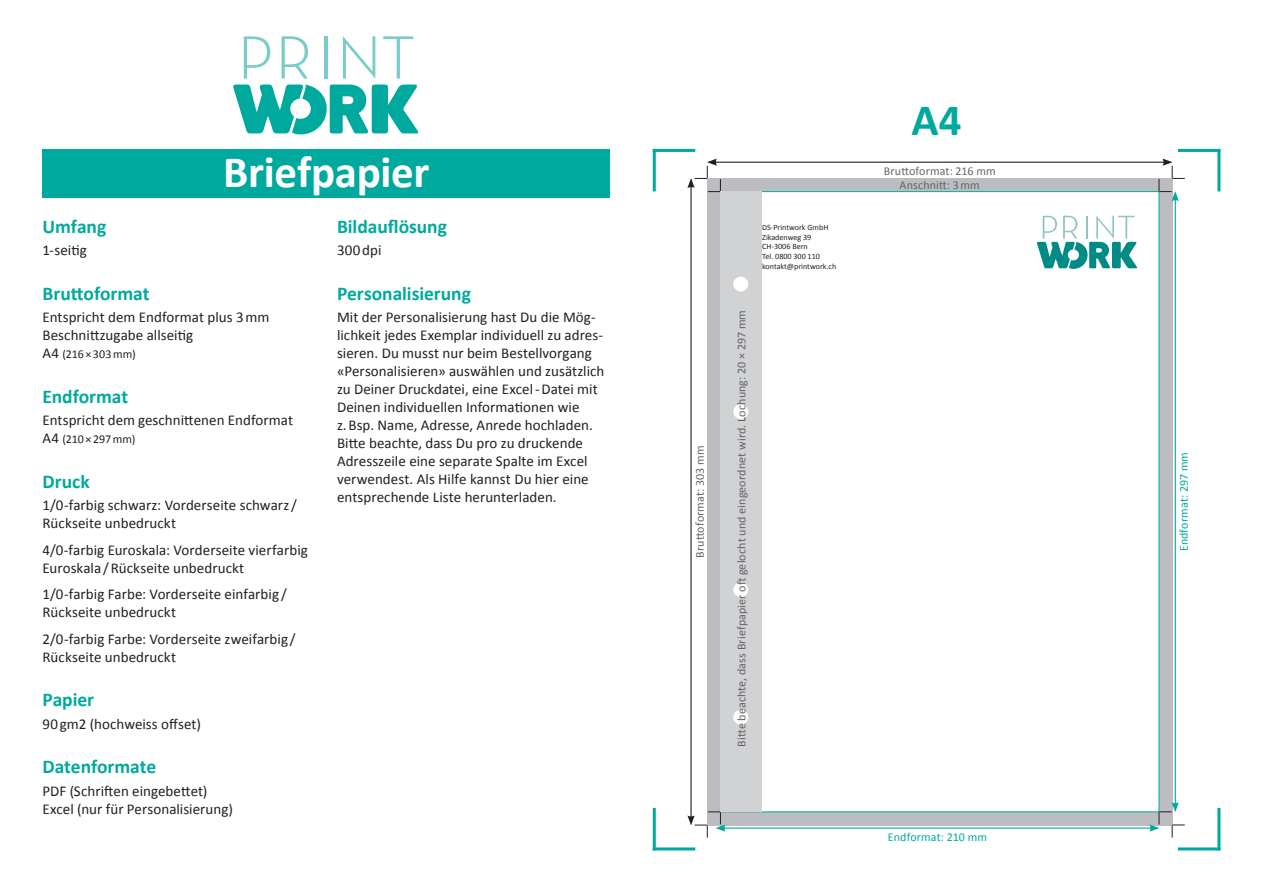
<style>
.page{position:relative;width:1263px;height:893px;background:#fff}
.page>*{position:absolute;margin:0;border:0;box-sizing:border-box;transform-origin:0 0}
.Ueberschrift{font:700 45px "Calibri";letter-spacing:-.01em;color:#fff}
.Ueberschrift-2{font:700 45px "Calibri";color:#00a99d}
.Absatztitel{font:700 19.5px "Calibri";color:#00a99d}
.Grundtext{font:15px/18px "Calibri";letter-spacing:.005em;color:#231f20}
.Grundtext_Druck{font:15px/18px "Calibri";letter-spacing:.005em;color:#231f20}
.t1{font:12px "Calibri";letter-spacing:.01em;color:#636366}
.t2{font:12px "Calibri";letter-spacing:.01em;color:#00a99d}
.Grundtext-2{font:12px "Calibri";letter-spacing:.01em;color:#231f20}
.t3{font:8.1px/9.8px "Calibri";color:#231f20}
.s1{font-size:15px}
</style>
<div class="page">
<div style="left:43px;top:149px;width:567px;height:48px;background:#00a99d"></div>
<svg style="left:233px;top:36px;width:186px;height:98px"></svg>
<hr style="left:1217px;top:149px;width:3px;height:42px;background:#00a99d">
<hr style="left:1178px;top:149px;width:42px;height:3px;background:#00a99d">
<hr style="left:653px;top:808px;width:3px;height:42px;background:#00a99d">
<hr style="left:653px;top:847px;width:42px;height:3px;background:#00a99d">
<hr style="left:653px;top:149px;width:42px;height:3px;background:#00a99d">
<hr style="left:653px;top:149px;width:3px;height:42px;background:#00a99d">
<hr style="left:1178px;top:847px;width:42px;height:3px;background:#00a99d">
<hr style="left:1217px;top:808px;width:3px;height:42px;background:#00a99d">
<div style="left:707px;top:178px;width:465px;height:647px;background:#bcbdc0"></div>
<div style="left:720px;top:192px;width:439px;height:620px;background:#fff"></div>
<svg style="left:1037px;top:216px;width:101px;height:53px"></svg>
<hr style="left:1175px;top:199px;width:1px;height:606px;background:#00a99d">
<hr style="left:690px;top:186px;width:2px;height:632px;background:#231f20">
<hr style="left:714px;top:162px;width:451px;height:1px;background:#231f20">
<svg style="left:1159px;top:159px;width:26px;height:42px"></svg>
<svg style="left:687px;top:159px;width:34px;height:33px"></svg>
<hr style="left:723px;top:827px;width:429px;height:2px;background:#00a99d">
<svg style="left:1149px;top:802px;width:36px;height:35px"></svg>
<svg style="left:687px;top:811px;width:38px;height:27px"></svg>
<div style="left:720px;top:191px;width:42px;height:621px;background:#d1d2d4"></div>
<div style="left:733px;top:277px;width:15px;height:14px;background:#fff;border-radius:50%"></div>
<div style="left:733px;top:710px;width:15px;height:15px;background:#fff;border-radius:50%"></div>
<div style="left:733px;top:582px;width:15px;height:15px;background:#fff;border-radius:50%"></div>
<div style="left:733px;top:404px;width:15px;height:15px;background:#fff;border-radius:50%"></div>
<p class="Ueberschrift" style="left:223px;top:144px;width:208px">Briefpapier</p>
<p class="Absatztitel" style="left:43px;top:215px;width:65px">Umfang</p>
<p class="Grundtext" style="left:43px;top:241px;width:46px">1-seitig</p>
<p class="Absatztitel" style="left:43px;top:282px;width:109px">Bruttoformat</p>
<p class="Grundtext" style="left:43px;top:308px;width:228px">Entspricht dem Endformat plus 3mm<br>Beschnittzugabe allseitig</p>
<p class="Grundtext-2" style="left:43px;top:347px;width:95px"><span class="s1">A4</span> (216×303mm)</p>
<p class="Absatztitel" style="left:43px;top:384px;width:87px">Endformat</p>
<p class="Grundtext" style="left:43px;top:411px;width:252px">Entspricht dem geschnittenen Endformat</p>
<p class="Grundtext-2" style="left:43px;top:432px;width:94px"><span class="s1">A4</span> (210×297mm)</p>
<p class="Absatztitel" style="left:43px;top:469px;width:49px">Druck</p>
<p class="Grundtext_Druck" style="left:43px;top:495px;width:256px">1/0-farbig schwarz: Vorderseite schwarz/<br>Rückseite unbedruckt</p>
<p class="Grundtext_Druck" style="left:43px;top:540px;width:267px">4/0-farbig Euroskala: Vorderseite vierfarbig<br>Euroskala/Rückseite unbedruckt</p>
<p class="Grundtext_Druck" style="left:43px;top:584px;width:246px">1/0-farbig Farbe: Vorderseite einfarbig/<br>Rückseite unbedruckt</p>
<p class="Grundtext" style="left:43px;top:629px;width:255px">2/0-farbig Farbe: Vorderseite zweifarbig/<br>Rückseite unbedruckt</p>
<p class="Absatztitel" style="left:43px;top:688px;width:53px">Papier</p>
<p class="Grundtext" style="left:43px;top:714px;width:160px">90gm2 (hochweiss offset)</p>
<p class="Absatztitel" style="left:43px;top:755px;width:115px">Datenformate</p>
<p class="Grundtext" style="left:43px;top:781px;width:166px">PDF (Schriften eingebettet)</p>
<p class="Grundtext" style="left:43px;top:799px;width:192px">Excel (nur für Personalisierung)</p>
<p class="Absatztitel" style="left:337px;top:215px;width:111px">Bildauflösung</p>
<p class="Grundtext" style="left:337px;top:241px;width:46px">300dpi</p>
<p class="Absatztitel" style="left:337px;top:282px;width:135px">Personalisierung</p>
<p class="Grundtext" style="left:337px;top:308px;width:269px">Mit der Personalisierung hast Du die Mög&shy;lichkeit jedes Exemplar individuell zu adres&shy;sieren. Du musst nur beim Bestellvorgang «Personalisieren» auswählen und zusätzlich zu Deiner Druckdatei, eine Excel-Datei mit Deinen individuellen Informationen wie z.Bsp. Name, Adresse, Anrede hochladen.<br>Bitte beachte, dass Du pro zu druckende Adresszeile eine separate Spalte im Excel verwendest. Als Hilfe kannst Du hier eine entsprechende Liste herunterladen.</p>
<p class="t1" style="left:692px;top:558px;width:114px;rotate:-90deg">Bruttoformat: 303 mm</p>
<p class="t3" style="left:762px;top:222px;width:76px">DS-Printwork GmbH<br>Zikadenweg 39<br>CH-3006 Bern<br>Tel. 0800 300 110 kontakt@printwork.ch</p>
<p class="t1" style="left:734px;top:747px;width:438px;rotate:-90deg">Bitte beachte, dass Briefpapier oft gelocht und eingeordnet wird. Lochung: 20 × 297 mm</p>
<p class="Ueberschrift-2" style="left:911px;top:92px;width:52px">A4</p>
<p class="t1" style="left:884px;top:163px;width:113px">Bruttoformat: 216 mm</p>
<p class="t1" style="left:900px;top:178px;width:81px">Anschnitt: 3 mm</p>
<p class="t2" style="left:888px;top:829px;width:101px">Endformat: 210 mm</p>
<p class="t2" style="left:1176px;top:551px;width:101px;rotate:-90deg">Endformat: 297 mm</p>
</div>
